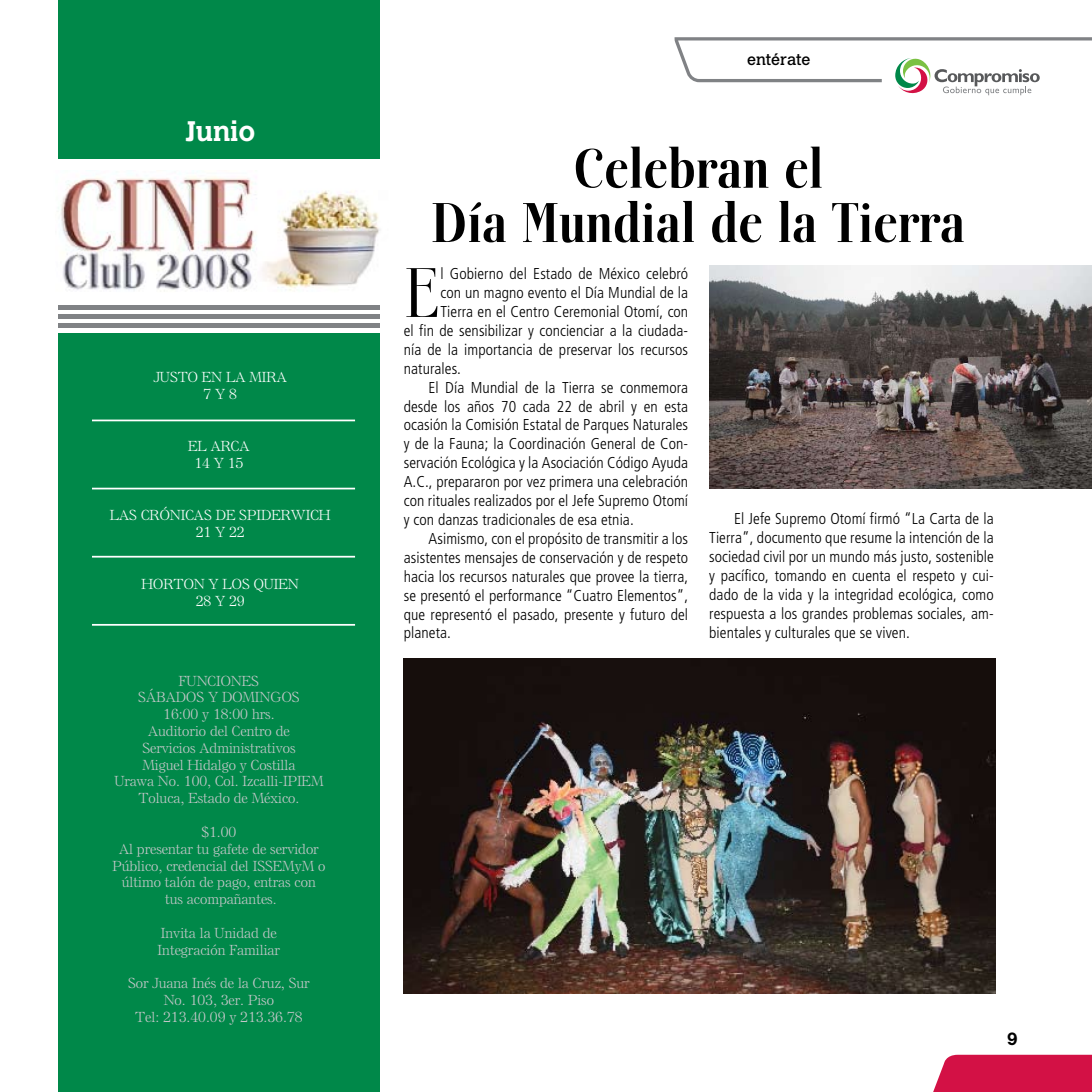
<style>
.page{position:relative;width:1092px;height:1092px;background:#fff}
.page>*{position:absolute;margin:0;border:0;box-sizing:border-box;transform-origin:0 0}
.t1{font:300 70.17px "Boberia LL";color:#000}
.t2{font:600 56px/54.2px "Boberia LL";color:#000;text-align:center}
.t3{font:700 28px "Calvert";color:#fff}
.t4{font:700 17.5px "Calvert";color:#000}
.t5{font:300 condensed 15.75px/18.9px "Frutiger LT";letter-spacing:.005em;color:#000;text-align:justify}
.t6{font:15.75px "Calvert";color:#000}
.t7{font:300 14px/16.8px "Else NPLLT";color:#c6c8ca;text-align:center}
.t8{font:300 14px/16.8px "Else NPLLT";color:#fff;text-align:center}
</style>
<div class="page">
<div style="left:58px;top:0;width:321px;height:159px;background:#008849"></div>
<div style="left:58px;top:333px;width:321px;height:758px;background:#008849"></div>
<img style="left:58px;top:173px;width:322px;height:119px">
<div style="left:58px;top:305px;width:321px;height:5px;background:#808285"></div>
<div style="left:58px;top:314px;width:321px;height:5px;background:#808285"></div>
<div style="left:58px;top:323px;width:321px;height:5px;background:#808285"></div>
<svg style="left:674px;top:37px;width:417px;height:59px"></svg>
<svg style="left:933px;top:1054px;width:158px;height:37px;background:#d62151"></svg>
<hr style="left:92px;top:419px;width:263px;height:2px;background:#fff">
<hr style="left:92px;top:487px;width:263px;height:2px;background:#fff">
<hr style="left:92px;top:555px;width:263px;height:2px;background:#fff">
<hr style="left:92px;top:624px;width:263px;height:1px;background:#fff">
<img style="left:709px;top:265px;width:382px;height:224px">
<img style="left:404px;top:659px;width:591px;height:334px">
<h3 class="t3" style="left:185px;top:114px;width:72px">Junio</h3>
<p class="t8" style="left:154px;top:369px;width:134px">JUSTO EN LA MIRA<br>7 Y 8</p>
<p class="t8" style="left:188px;top:438px;width:63px">EL ARCA<br>14 Y 15</p>
<p class="t8" style="left:110px;top:506px;width:222px">LAS CRÓNICAS DE SPIDERWICH<br>21 Y 22</p>
<p class="t8" style="left:142px;top:576px;width:159px">HORTON Y LOS QUIEN<br>28 Y 29</p>
<p class="t7" style="left:114px;top:672px;width:210px">FUNCIONES<br>SÁBADOS Y DOMINGOS<br>16:00 y 18:00 hrs.<br>Auditorio del Centro de<br>Servicios Administrativos<br>Miguel Hidalgo y Costilla<br>Urawa No. 100, Col. Izcalli-IPIEM<br>Toluca, Estado de México.</p>
<p class="t7" style="left:112px;top:823px;width:214px">$1.00<br>Al presentar tu gafete de servidor<br>Público, credencial del ISSEMyM o último talón de pago, entras con tus acompañantes.</p>
<p class="t7" style="left:158px;top:924px;width:124px;text-align:left">Invita la Unidad de<br>Integración Familiar</p>
<p class="t7" style="left:128px;top:974px;width:183px">Sor Juana Inés de la Cruz, Sur<br>No. 103, 3er. Piso<br>Tel: 213.40.09 y 213.36.78</p>
<p class="t6" style="left:747px;top:51px;width:65px">entérate</p>
<h2 class="t2" style="left:431px;top:142px;width:535px">Celebran el<br>Día Mundial de la Tierra</h2>
<h1 class="t1" style="left:404px;top:255px;width:38px">E</h1>
<p class="t5" style="left:440px;top:264px;width:249px">l Gobierno del Estado de México celebró</p>
<p class="t5" style="left:440px;top:283px;width:249px">con un magno evento el Día Mundial de la</p>
<p class="t5" style="left:440px;top:302px;width:249px">Tierra en el Centro Ceremonial Otomí, con</p>
<p class="t5" style="left:404px;top:321px;width:286px">el fin de sensibilizar y concienciar a la ciudada-</p>
<p class="t5" style="left:404px;top:340px;width:286px">nía de la importancia de preservar los recursos</p>
<p class="t5" style="left:404px;top:359px;width:59px">naturales.</p>
<p class="t5" style="left:428px;top:378px;width:261px">El Día Mundial de la Tierra se conmemora</p>
<p class="t5" style="left:404px;top:397px;width:286px">desde los años 70 cada 22 de abril y en esta</p>
<p class="t5" style="left:404px;top:415px;width:286px">ocasión la Comisión Estatal de Parques Naturales</p>
<p class="t5" style="left:404px;top:434px;width:286px">y de la Fauna; la Coordinación General de Con-</p>
<p class="t5" style="left:404px;top:453px;width:286px">servación Ecológica y la Asociación Código Ayuda</p>
<p class="t5" style="left:404px;top:472px;width:286px">A.C., prepararon por vez primera una celebración</p>
<p class="t5" style="left:404px;top:491px;width:286px">con rituales realizados por el Jefe Supremo Otomí</p>
<p class="t5" style="left:404px;top:510px;width:231px">y con danzas tradicionales de esa etnia.</p>
<p class="t5" style="left:428px;top:529px;width:261px">Asimismo, con el propósito de transmitir a los</p>
<p class="t5" style="left:404px;top:548px;width:286px">asistentes mensajes de conservación y de respeto</p>
<p class="t5" style="left:404px;top:567px;width:286px">hacia los recursos naturales que provee la tierra,</p>
<p class="t5" style="left:404px;top:586px;width:286px">se presentó el performance “Cuatro Elementos”,</p>
<p class="t5" style="left:404px;top:604px;width:286px">que representó el pasado, presente y futuro del</p>
<p class="t5" style="left:404px;top:623px;width:49px">planeta.</p>
<p class="t5" style="left:709px;top:509px;width:286px;text-indent:25px">El Jefe Supremo Otomí firmó “La Carta de la Tierra”, documento que resume la intención de la sociedad civil por un mundo más justo, sostenible y pacífico, tomando en cuenta el respeto y cui&shy;dado de la vida y la integridad ecológica, como respuesta a los grandes problemas sociales, am&shy;bientales y culturales que se viven.</p>
<p class="t4" style="left:1007px;top:1028px;width:12px">9</p>
</div>
